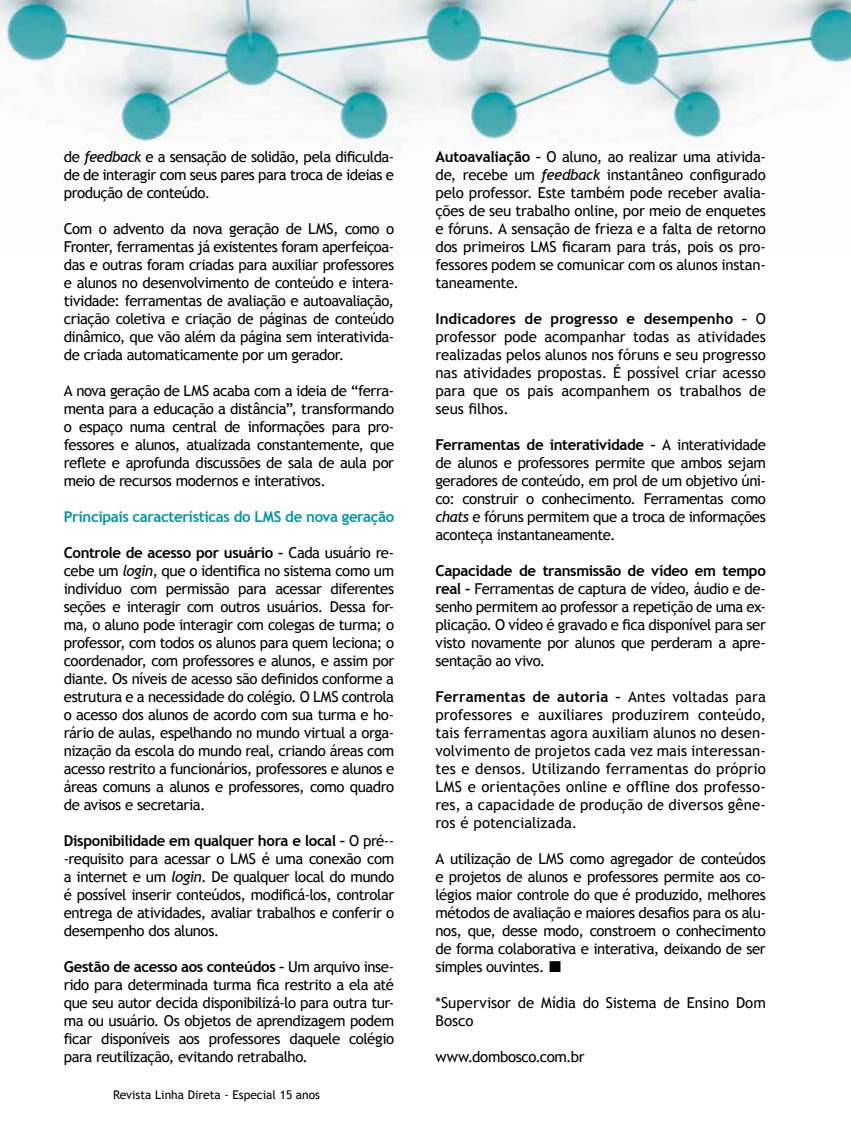
<style>
.page{position:relative;width:851px;height:1127px;background:#fff}
.page>*{position:absolute;margin:0;border:0;box-sizing:border-box;transform-origin:0 0}
.t1{font:15px/18px "Trebuchet MS";letter-spacing:-.025em;color:#000;text-align:justify}
.t2{font:700 15px "Trebuchet MS";letter-spacing:-.025em;color:#0096a1}
.t3{font:15px/18px "Trebuchet MS";letter-spacing:-.005em;color:#000}
.t4{font:12px "Trebuchet MS";color:#000}
.s1{font-style:italic}
.s2{font-weight:700}
.s3{font-weight:700;font-size:24px}
</style>
<div class="page">
<img style="left:0;top:0;width:850px;height:148px">
<p class="t1" style="left:64px;top:148px;width:332px">de <span class="s1">feedback</span> e a sensação de solidão, pela dificulda&shy;de de interagir com seus pares para troca de ideias e produção de conteúdo.</p>
<p class="t1" style="left:64px;top:220px;width:332px;text-align:left">Com o advento da nova geração de LMS, como o Fronter, ferramentas já existentes foram aperfeiçoa&shy;das e outras foram criadas para auxiliar professores e alunos no desenvolvimento de conteúdo e intera&shy;tividade: ferramentas de avaliação e autoavaliação, criação coletiva e criação de páginas de conteúdo dinâmico, que vão além da página sem interativida&shy;de criada automaticamente por um gerador.</p>
<p class="t1" style="left:64px;top:382px;width:332px">A nova geração de LMS acaba com a ideia de “ferra&shy;menta para a educação a distância”, transformando o espaço numa central de informações para pro&shy;fessores e alunos, atualizada constantemente, que reflete e aprofunda discussões de sala de aula por meio de recursos modernos e interativos.</p>
<p class="t2" style="left:64px;top:507px;width:332px">Principais características do LMS de nova geração</p>
<p class="t1" style="left:64px;top:544px;width:332px"><span class="s2">Controle de acesso por usuário –</span> Cada usuário re&shy;cebe um <span class="s1">login</span>, que o identifica no sistema como um indivíduo com permissão para acessar diferentes seções e interagir com outros usuários. Dessa for&shy;ma, o aluno pode interagir com colegas de turma; o professor, com todos os alunos para quem leciona; o coordenador, com professores e alunos, e assim por diante. Os níveis de acesso são definidos conforme a estrutura e a necessidade do colégio. O LMS controla o acesso dos alunos de acordo com sua turma e ho&shy;rário de aulas, espelhando no mundo virtual a orga&shy;nização da escola do mundo real, criando áreas com acesso restrito a funcionários, professores e alunos e áreas comuns a alunos e professores, como quadro de avisos e secretaria.</p>
<p class="t1" style="left:64px;top:832px;width:332px"><span class="s2">Disponibilidade em qualquer hora e local –</span> O pré-- -requisito para acessar o LMS é uma conexão com a internet e um <span class="s1">login</span>. De qualquer local do mundo é possível inserir conteúdos, modificá-los, controlar entrega de atividades, avaliar trabalhos e conferir o desempenho dos alunos.</p>
<p class="t1" style="left:64px;top:958px;width:332px"><span class="s2">Gestão de acesso aos conteúdos –</span> Um arquivo inse&shy;rido para determinada turma fica restrito a ela até que seu autor decida disponibilizá-lo para outra tur&shy;ma ou usuário. Os objetos de aprendizagem podem ficar disponíveis aos professores daquele colégio para reutilização, evitando retrabalho.</p>
<p class="t4" style="left:64px;top:1088px;width:258px"><span class="s3">122</span> Revista Linha Direta - Especial 15 anos</p>
<p class="t1" style="left:435px;top:148px;width:332px"><span class="s2">Autoavaliação –</span> O aluno, ao realizar uma ativida&shy;de, recebe um <span class="s1">feedback</span> instantâneo configurado pelo professor. Este também pode receber avalia&shy;ções de seu trabalho online, por meio de enquetes e fóruns. A sensação de frieza e a falta de retorno dos primeiros LMS ficaram para trás, pois os pro&shy;fessores podem se comunicar com os alunos instan&shy;taneamente.</p>
<p class="t1" style="left:435px;top:310px;width:332px"><span class="s2">Indicadores de progresso e desempenho –</span> O professor pode acompanhar todas as atividades realizadas pelos alunos nos fóruns e seu progresso nas atividades propostas. É possível criar acesso para que os pais acompanhem os trabalhos de seus filhos.</p>
<p class="t1" style="left:435px;top:436px;width:332px"><span class="s2">Ferramentas de interatividade –</span> A interatividade de alunos e professores permite que ambos sejam geradores de conteúdo, em prol de um objetivo úni&shy;co: construir o conhecimento. Ferramentas como <span class="s1">chats</span> e fóruns permitem que a troca de informações aconteça instantaneamente.</p>
<p class="t1" style="left:435px;top:562px;width:332px"><span class="s2">Capacidade de transmissão de vídeo em tempo real –</span> Ferramentas de captura de vídeo, áudio e de&shy;senho permitem ao professor a repetição de uma ex&shy;plicação. O vídeo é gravado e fica disponível para ser visto novamente por alunos que perderam a apre&shy;sentação ao vivo.</p>
<p class="t1" style="left:435px;top:688px;width:332px"><span class="s2">Ferramentas de autoria –</span> Antes voltadas para professores e auxiliares produzirem conteúdo, tais ferramentas agora auxiliam alunos no desen&shy;volvimento de projetos cada vez mais interessan&shy;tes e densos. Utilizando ferramentas do próprio LMS e orientações online e offline dos professo&shy;res, a capacidade de produção de diversos gêne&shy;ros é potencializada.</p>
<p class="t1" style="left:435px;top:850px;width:332px">A utilização de LMS como agregador de conteúdos e projetos de alunos e professores permite aos co&shy;légios maior controle do que é produzido, melhores métodos de avaliação e maiores desafios para os alu&shy;nos, que, desse modo, constroem o conhecimento de forma colaborativa e interativa, deixando de ser simples ouvintes.</p>
<p class="t3" style="left:435px;top:994px;width:332px">*Supervisor de Mídia do Sistema de Ensino Dom<br>Bosco</p>
<p class="t1" style="left:435px;top:1048px;width:151px">www.dombosco.com.br</p>
</div>
